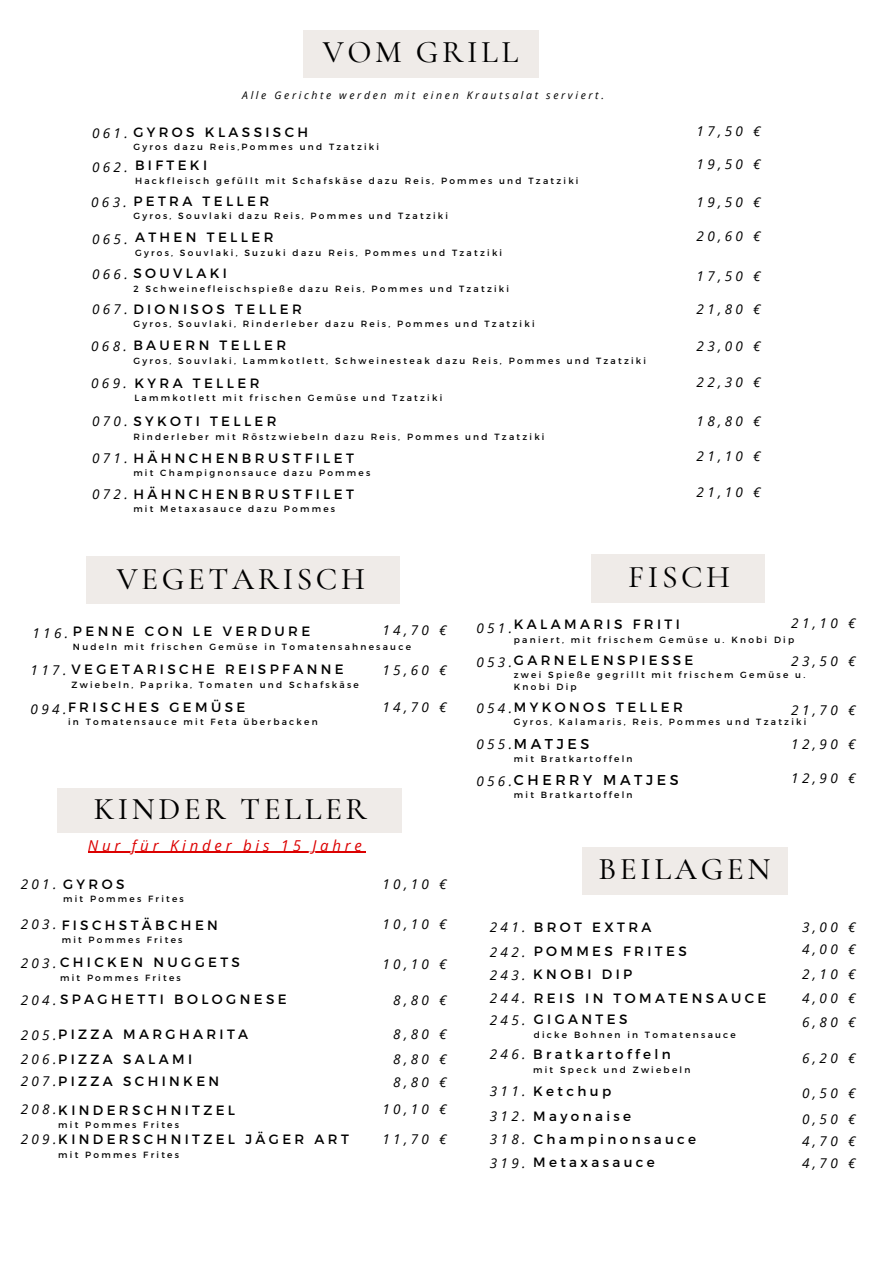
<style>
.page{position:relative;width:893px;height:1264px;background:#fff}
.page>*{position:absolute;margin:0;border:0;box-sizing:border-box;transform-origin:0 0}
.t1{font:500 31.5px "Cormorant Garamond";letter-spacing:.11em;color:#000}
.t2{font:italic 15px "Open Sans";letter-spacing:.25em;color:#dc0000}
.t3{font:14.25px "Montserrat";letter-spacing:.25em;color:#000}
.t4{font:13.5px/25px "Montserrat";letter-spacing:.25em;color:#000}
.t5{font:italic 13.5px "Open Sans";letter-spacing:.25em;color:#000}
.t6{font:italic 10.5px "Open Sans";letter-spacing:.25em;color:#000}
.t7{font:9px/12px "Montserrat";letter-spacing:.25em;color:#000}
.s1{font-family:"Open Sans";font-style:italic}
.s2{font-family:"Open Sans";font-style:italic;font-size:13.5px}
</style>
<div class="page">
<div style="left:591px;top:554px;width:173px;height:48px;background:#efebe8"></div>
<div style="left:86px;top:556px;width:313px;height:48px;background:#efebe8"></div>
<div style="left:303px;top:30px;width:235px;height:48px;background:#efebe8"></div>
<div style="left:57px;top:788px;width:344px;height:44px;background:#efebe8"></div>
<div style="left:581px;top:846px;width:206px;height:48px;background:#efebe8"></div>
<hr style="left:88px;top:851px;width:278px;height:2px;background:#dc0000">
<h2 class="t1" style="left:323px;top:33px;width:197px">VOM GRILL</h2>
<h2 class="t6" style="left:242px;top:88px;width:363px">Alle Gerichte werden mit einen Krautsalat serviert.</h2>
<h2 class="t4" style="left:92px;top:119px;width:218px"><span class="s1">061.</span> GYROS KLASSISCH</h2>
<p class="t7" style="left:133px;top:141px;width:247px">Gyros dazu Reis,Pommes und Tzatziki</p>
<h3 class="t4" style="left:135px;top:152px;width:74px">BIFTEKI</h3>
<p class="t7" style="left:135px;top:174px;width:445px">Hackfleisch gefüllt mit Schafskäse dazu Reis, Pommes und Tzatziki</p>
<h2 class="t5" style="left:92px;top:158px;width:37px">062.</h2>
<h2 class="t5" style="left:696px;top:122px;width:66px">17,50 €</h2>
<h2 class="t5" style="left:696px;top:154px;width:66px">19,50 €</h2>
<h3 class="t4" style="left:133px;top:188px;width:137px">PETRA TELLER</h3>
<p class="t7" style="left:133px;top:209px;width:316px">Gyros, Souvlaki dazu Reis, Pommes und Tzatziki</p>
<h1 class="t5" style="left:91px;top:192px;width:37px">063.</h1>
<h2 class="t5" style="left:696px;top:192px;width:66px">19,50 €</h2>
<h3 class="t4" style="left:135px;top:224px;width:140px">ATHEN TELLER</h3>
<p class="t7" style="left:135px;top:246px;width:368px">Gyros, Souvlaki, Suzuki dazu Reis, Pommes und Tzatziki</p>
<h5 class="t5" style="left:92px;top:230px;width:37px">065.</h5>
<h4 class="t5" style="left:696px;top:227px;width:66px">20,60 €</h4>
<h4 class="t4" style="left:92px;top:260px;width:136px"><span class="s1">066.</span> SOUVLAKI</h4>
<p class="t7" style="left:133px;top:282px;width:377px">2 Schweinefleischspieße dazu Reis, Pommes und Tzatziki</p>
<h4 class="t5" style="left:696px;top:266px;width:66px">17,50 €</h4>
<h4 class="t4" style="left:92px;top:296px;width:211px"><span class="s1">067.</span> DIONISOS TELLER</h4>
<p class="t7" style="left:133px;top:317px;width:402px">Gyros, Souvlaki, Rinderleber dazu Reis, Pommes und Tzatziki</p>
<h4 class="t5" style="left:696px;top:300px;width:66px">21,80 €</h4>
<h3 class="t4" style="left:133px;top:332px;width:154px">BAUERN TELLER</h3>
<p class="t7" style="left:133px;top:354px;width:514px">Gyros, Souvlaki, Lammkotlett, Schweinesteak dazu Reis, Pommes und Tzatziki</p>
<h4 class="t5" style="left:91px;top:336px;width:37px">068.</h4>
<h4 class="t5" style="left:696px;top:336px;width:66px">23,00 €</h4>
<h4 class="t5" style="left:91px;top:374px;width:37px">069.</h4>
<h2 class="t5" style="left:696px;top:372px;width:66px">22,30 €</h2>
<h3 class="t4" style="left:134px;top:369px;width:126px">KYRA TELLER</h3>
<p class="t7" style="left:134px;top:391px;width:309px">Lammkotlett mit frischen Gemüse und Tzatziki</p>
<h4 class="t4" style="left:92px;top:408px;width:186px"><span class="s1">070.</span> SYKOTI TELLER</h4>
<p class="t7" style="left:133px;top:430px;width:412px">Rinderleber mit Röstzwiebeln dazu Reis, Pommes und Tzatziki</p>
<h2 class="t5" style="left:696px;top:412px;width:66px">18,80 €</h2>
<h2 class="t5" style="left:696px;top:446px;width:66px">21,10 €</h2>
<h4 class="t4" style="left:92px;top:444px;width:263px"><span class="s1">071.</span> HÄHNCHENBRUSTFILET</h4>
<p class="t7" style="left:133px;top:466px;width:238px">mit Champignonsauce dazu Pommes</p>
<h4 class="t4" style="left:92px;top:481px;width:263px"><span class="s1">072.</span> HÄHNCHENBRUSTFILET</h4>
<h1 class="t5" style="left:696px;top:482px;width:66px">21,10 €</h1>
<p class="t7" style="left:133px;top:503px;width:203px">mit Metaxasauce dazu Pommes</p>
<h2 class="t1" style="left:117px;top:559px;width:250px">VEGETARISCH</h2>
<h2 class="t1" style="left:628px;top:557px;width:103px">FISCH</h2>
<h4 class="t5" style="left:382px;top:621px;width:66px">14,70 €</h4>
<h2 class="t5" style="left:382px;top:660px;width:66px">15,60 €</h2>
<h4 class="t5" style="left:382px;top:697px;width:66px">14,70 €</h4>
<h3 class="t4" style="left:73px;top:618px;width:239px">PENNE CON LE VERDURE</h3>
<p class="t7" style="left:73px;top:640px;width:339px">Nudeln mit frischen Gemüse in Tomatensahnesauce</p>
<h2 class="t5" style="left:32px;top:623px;width:37px">116.</h2>
<h4 class="t4" style="left:31px;top:656px;width:314px"><span class="s1">117.</span>VEGETARISCHE REISPFANNE</h4>
<p class="t7" style="left:72px;top:678px;width:289px">Zwiebeln, Paprika, Tomaten und Schafskäse</p>
<h3 class="t4" style="left:68px;top:693px;width:179px">FRISCHES GEMÜSE</h3>
<p class="t7" style="left:68px;top:715px;width:251px">in Tomatensauce mit Feta überbacken</p>
<h1 class="t5" style="left:31px;top:699px;width:37px">094.</h1>
<h4 class="t1" style="left:94px;top:790px;width:275px">KINDER TELLER</h4>
<h2 class="t2" style="left:88px;top:834px;width:276px">Nur für Kinder bis 15 Jahre</h2>
<h3 class="t4" style="left:63px;top:870px;width:63px">GYROS</h3>
<p class="t7" style="left:63px;top:892px;width:122px">mit Pommes Frites</p>
<h2 class="t5" style="left:21px;top:874px;width:37px">201.</h2>
<h2 class="t5" style="left:382px;top:874px;width:66px">10,10 €</h2>
<h4 class="t4" style="left:21px;top:911px;width:199px"><span class="s1">203.</span> FISCHSTÄBCHEN</h4>
<p class="t7" style="left:62px;top:933px;width:122px">mit Pommes Frites</p>
<h2 class="t5" style="left:382px;top:914px;width:66px">10,10 €</h2>
<h4 class="t4" style="left:21px;top:949px;width:221px"><span class="s1">203.</span>CHICKEN NUGGETS</h4>
<p class="t7" style="left:60px;top:971px;width:122px">mit Pommes Frites</p>
<h2 class="t5" style="left:382px;top:954px;width:66px">10,10 €</h2>
<h2 class="t4" style="left:60px;top:985px;width:228px">SPAGHETTI BOLOGNESE</h2>
<h4 class="t5" style="left:393px;top:991px;width:55px">8,80 €</h4>
<h2 class="t4" style="left:21px;top:1021px;width:229px"><span class="s1">205.</span>PIZZA MARGHARITA</h2>
<h2 class="t5" style="left:393px;top:1024px;width:55px">8,80 €</h2>
<h2 class="t5" style="left:21px;top:991px;width:37px">204.</h2>
<h4 class="t4" style="left:21px;top:1045px;width:173px"><span class="s1">206.</span>PIZZA SALAMI</h4>
<h4 class="t5" style="left:393px;top:1049px;width:55px">8,80 €</h4>
<h4 class="t4" style="left:21px;top:1068px;width:200px"><span class="s1">207.</span>PIZZA SCHINKEN</h4>
<h2 class="t5" style="left:393px;top:1072px;width:55px">8,80 €</h2>
<h2 class="t4" style="left:21px;top:1096px;width:216px"><span class="s1">208.</span>KINDERSCHNITZEL</h2>
<p class="t7" style="left:58px;top:1118px;width:122px">mit Pommes Frites</p>
<h4 class="t5" style="left:382px;top:1099px;width:66px">10,10 €</h4>
<h4 class="t4" style="left:21px;top:1126px;width:329px"><span class="s1">209.</span>KINDERSCHNITZEL JÄGER ART</h4>
<p class="t7" style="left:58px;top:1148px;width:122px">mit Pommes Frites</p>
<h4 class="t5" style="left:382px;top:1129px;width:66px">11,70 €</h4>
<h3 class="t5" style="left:791px;top:613px;width:66px">21,10 €</h3>
<h2 class="t5" style="left:791px;top:651px;width:66px">23,50 €</h2>
<h4 class="t5" style="left:791px;top:701px;width:66px">21,70 €</h4>
<h3 class="t4" style="left:514px;top:611px;width:167px">KALAMARIS FRITI</h3>
<p class="t7" style="left:514px;top:633px;width:282px">paniert, mit frischem Gemüse u. Knobi Dip</p>
<h2 class="t5" style="left:476px;top:618px;width:37px">051.</h2>
<h3 class="t4" style="left:514px;top:646px;width:181px">GARNELENSPIESSE</h3>
<p class="t7" style="left:514px;top:668px;width:293px">zwei Spieße gegrillt mit frischem Gemüse u.<br>Knobi Dip</p>
<h4 class="t5" style="left:476px;top:652px;width:37px">053.</h4>
<h3 class="t4" style="left:514px;top:694px;width:170px">MYKONOS TELLER</h3>
<p class="t7" style="left:514px;top:715px;width:294px">Gyros, Kalamaris, Reis, Pommes und Tzatziki</p>
<h2 class="t5" style="left:476px;top:699px;width:37px">054.</h2>
<h4 class="t3" style="left:476px;top:734px;width:114px"><span class="s2">055.</span>MATJES</h4>
<p class="t7" style="left:514px;top:752px;width:120px">mit Bratkartoffeln</p>
<h4 class="t3" style="left:476px;top:770px;width:204px"><span class="s2">056.</span>CHERRY MATJES</h4>
<p class="t7" style="left:514px;top:788px;width:120px">mit Bratkartoffeln</p>
<h4 class="t5" style="left:791px;top:734px;width:66px">12,90 €</h4>
<h4 class="t5" style="left:791px;top:768px;width:66px">12,90 €</h4>
<h4 class="t1" style="left:598px;top:850px;width:173px">BEILAGEN</h4>
<h2 class="t5" style="left:490px;top:917px;width:37px">241.</h2>
<h2 class="t4" style="left:533px;top:913px;width:119px">BROT EXTRA</h2>
<h2 class="t5" style="left:802px;top:917px;width:55px">3,00 €</h2>
<h4 class="t5" style="left:490px;top:942px;width:37px">242.</h4>
<h1 class="t4" style="left:533px;top:937px;width:154px">POMMES FRITES</h1>
<h4 class="t5" style="left:802px;top:939px;width:55px">4,00 €</h4>
<h4 class="t5" style="left:490px;top:966px;width:37px">243.</h4>
<h4 class="t5" style="left:490px;top:988px;width:37px">244.</h4>
<h4 class="t5" style="left:490px;top:1010px;width:37px">245.</h4>
<h3 class="t4" style="left:533px;top:1041px;width:139px">Bratkartoffeln</h3>
<p class="t7" style="left:533px;top:1063px;width:159px">mit Speck und Zwiebeln</p>
<h3 class="t4" style="left:533px;top:1077px;width:99px">Ketchup<br>Mayonaise</h3>
<h3 class="t4" style="left:533px;top:1126px;width:164px;line-height:22.8px">Champinonsauce<br>Metaxasauce</h3>
<h2 class="t4" style="left:533px;top:961px;width:101px">KNOBI DIP</h2>
<h2 class="t5" style="left:802px;top:964px;width:55px">2,10 €</h2>
<h4 class="t4" style="left:533px;top:985px;width:234px">REIS IN TOMATENSAUCE</h4>
<h2 class="t5" style="left:802px;top:989px;width:55px">4,00 €</h2>
<h3 class="t4" style="left:533px;top:1006px;width:95px">GIGANTES</h3>
<p class="t7" style="left:533px;top:1027px;width:204px">dicke Bohnen in Tomatensauce</p>
<h2 class="t5" style="left:802px;top:1012px;width:55px">6,80 €</h2>
<h1 class="t5" style="left:490px;top:1044px;width:37px">246.</h1>
<h2 class="t5" style="left:490px;top:1081px;width:37px">311.</h2>
<h2 class="t5" style="left:490px;top:1106px;width:37px">312.</h2>
<h2 class="t5" style="left:490px;top:1129px;width:37px">318.</h2>
<h2 class="t5" style="left:490px;top:1153px;width:37px">319.</h2>
<h2 class="t5" style="left:802px;top:1048px;width:55px">6,20 €</h2>
<h2 class="t5" style="left:802px;top:1083px;width:55px">0,50 €</h2>
<h2 class="t5" style="left:802px;top:1109px;width:55px">0,50 €</h2>
<h2 class="t5" style="left:802px;top:1131px;width:55px">4,70 €</h2>
<h2 class="t5" style="left:802px;top:1153px;width:55px">4,70 €</h2>
</div>
